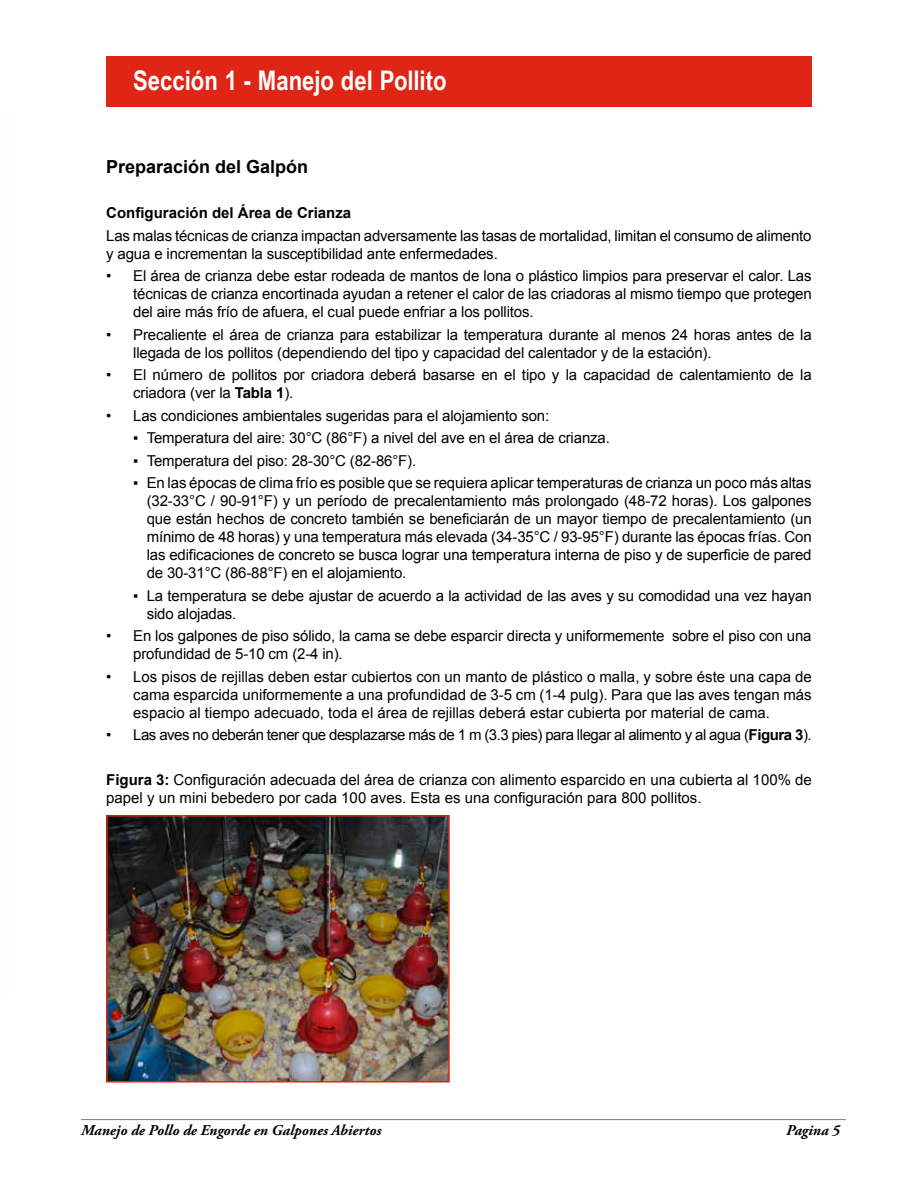
<style>
.page{position:relative;width:918px;height:1188px;background:#fff}
.page>*{position:absolute;margin:0;border:0;box-sizing:border-box;transform-origin:0 0}
.t1{font:700 27px "Arial Narrow";color:#fff}
.t2{font:700 18px "Arial";color:#000}
.t3{font:15px/18px "Arial";letter-spacing:-.01em;color:#000}
.t4{font:15px "Arial";letter-spacing:-.03em;color:#000}
.t5{font:italic 700 15px "Adobe Garamond Pro";color:#000}
.t6{font:700 15px "Arial";color:#000}
.s1{font-weight:700}
</style>
<div class="page">
<hr style="left:81px;top:1119px;width:765px;height:1px;background:#000">
<div style="left:106px;top:56px;width:706px;height:51px;background:#de2516"></div>
<img style="left:109px;top:818px;width:338px;height:262px">
<div style="left:106px;top:815px;width:344px;height:268px;border:2px solid #de2516"></div>
<h1 class="t1" style="left:133px;top:60px;width:315px">Sección 1 - Manejo del Pollito</h1>
<p class="t2" style="left:106px;top:155px;width:204px">Preparación del Galpón</p>
<p class="t6" style="left:106px;top:203px;width:247px">Configuración del Área de Crianza</p>
<p class="t3" style="left:106px;top:227px;width:707px">Las malas técnicas de crianza impactan adversamente las tasas de mortalidad, limitan el consumo de alimento y agua e incrementan la susceptibilidad ante enfermedades.</p>
<p class="t3" style="left:133px;top:267px;width:680px;text-align:justify;text-indent:-27px">• El área de crianza debe estar rodeada de mantos de lona o plástico limpios para preservar el calor. Las técnicas de crianza encortinada ayudan a retener el calor de las criadoras al mismo tiempo que protegen del aire más frío de afuera, el cual puede enfriar a los pollitos.</p>
<p class="t3" style="left:133px;top:326px;width:680px;text-indent:-27px">• Precaliente el área de crianza para estabilizar la temperatura durante al menos 24 horas antes de la llegada de los pollitos (dependiendo del tipo y capacidad del calentador y de la estación).</p>
<p class="t3" style="left:133px;top:366px;width:680px;text-indent:-27px">• El número de pollitos por criadora deberá basarse en el tipo y la capacidad de calentamiento de la criadora (ver la <span class="s1">Tabla 1</span>).</p>
<p class="t3" style="left:106px;top:407px;width:445px">• Las condiciones ambientales sugeridas para el alojamiento son:</p>
<p class="t3" style="left:133px;top:429px;width:478px">▪ Temperatura del aire: 30°C (86°F) a nivel del ave en el área de crianza.</p>
<p class="t3" style="left:133px;top:452px;width:285px">▪ Temperatura del piso: 28-30°C (82-86°F).</p>
<p class="t3" style="left:147px;top:474px;width:667px;text-align:justify;text-indent:-14px">▪ En las épocas de clima frío es posible que se requiera aplicar temperaturas de crianza un poco más altas (32-33°C / 90-91°F) y un período de precalentamiento más prolongado (48-72 horas). Los galpones que están hechos de concreto también se beneficiarán de un mayor tiempo de precalentamiento (un mínimo de 48 horas) y una temperatura más elevada (34-35°C / 93-95°F) durante las épocas frías. Con las edificaciones de concreto se busca lograr una temperatura interna de piso y de superficie de pared de 30-31°C (86-88°F) en el alojamiento.</p>
<p class="t3" style="left:147px;top:587px;width:666px;text-indent:-14px">▪ La temperatura se debe ajustar de acuerdo a la actividad de las aves y su comodidad una vez hayan sido alojadas.</p>
<p class="t3" style="left:133px;top:627px;width:680px;text-indent:-27px">• En los galpones de piso sólido, la cama se debe esparcir directa y uniformemente sobre el piso con una profundidad de 5-10 cm (2-4 in).</p>
<p class="t3" style="left:133px;top:668px;width:680px;text-align:justify;text-indent:-27px">• Los pisos de rejillas deben estar cubiertos con un manto de plástico o malla, y sobre éste una capa de cama esparcida uniformemente a una profundidad de 3-5 cm (1-4 pulg). Para que las aves tengan más espacio al tiempo adecuado, toda el área de rejillas deberá estar cubierta por material de cama.</p>
<p class="t4" style="left:106px;top:725px;width:707px">• Las aves no deberán tener que desplazarse más de 1 m (3.3 pies) para llegar al alimento y al agua (<span class="s1">Figura 3</span>).</p>
<p class="t3" style="left:106px;top:771px;width:707px"><span class="s1">Figura 3:</span> Configuración adecuada del área de crianza con alimento esparcido en una cubierta al 100% de papel y un mini bebedero por cada 100 aves. Esta es una configuración para 800 pollitos.</p>
<p class="t5" style="left:81px;top:1121px;width:302px">Manejo de Pollo de Engorde en Galpones Abiertos</p>
<p class="t5" style="left:786px;top:1121px;width:55px">Pagina 5</p>
</div>
